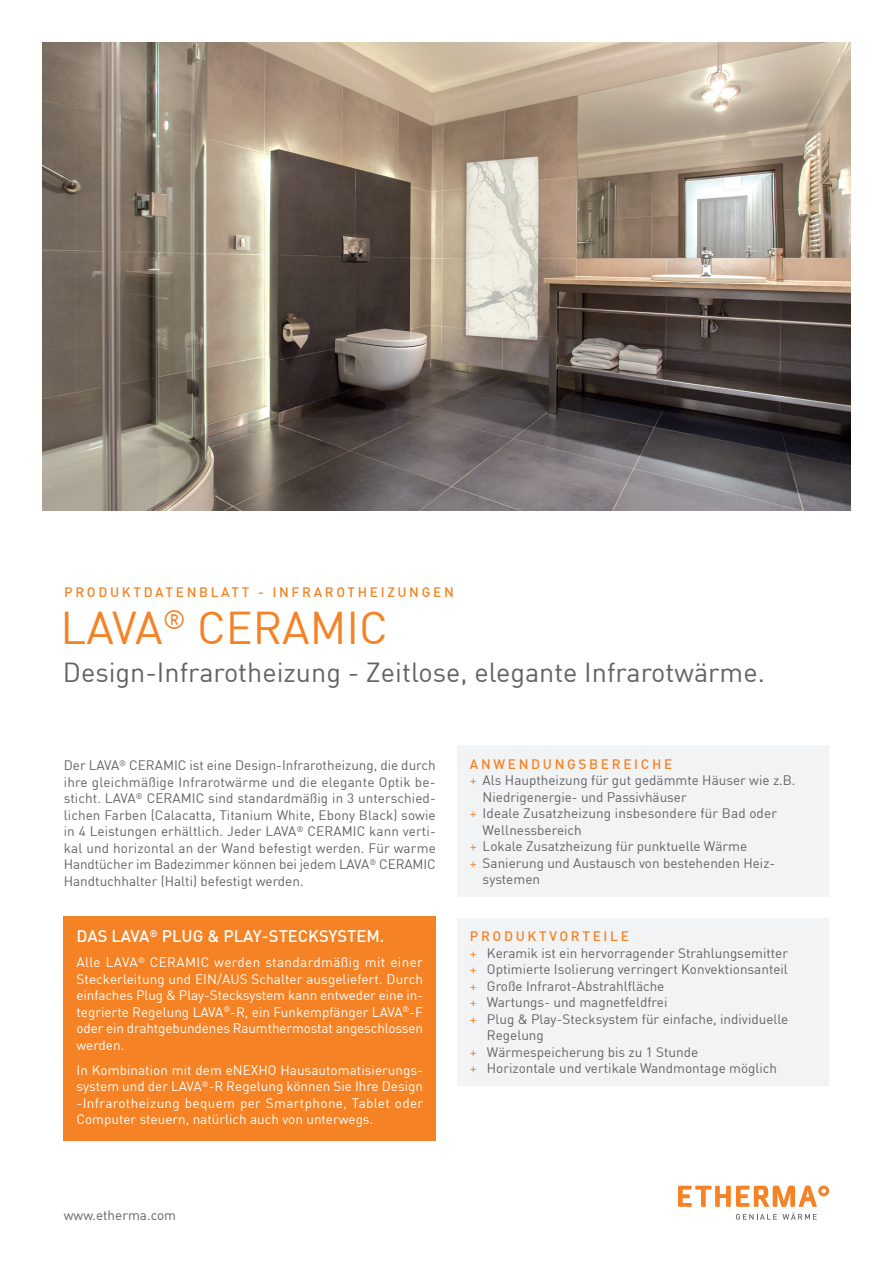
<style>
.page{position:relative;width:893px;height:1263px;background:#fff}
.page>*{position:absolute;margin:0;border:0;box-sizing:border-box;transform-origin:0 0}
.t1{font:45px "DIN";color:#f58224}
.t2{font:27px "DIN";color:#636366}
.t3{font:500 16.5px "DIN";color:#fff}
.t4{font:13.5px/16.5px "DIN";color:#636366;text-align:justify}
.t5{font:13.5px/16.5px "DIN";letter-spacing:-.01em;color:#fff;text-align:justify}
.t6{font:500 13.5px "DIN";letter-spacing:.2em;color:#f58224}
.s1{color:#f58224}
</style>
<div class="page">
<img style="left:43px;top:43px;width:807px;height:467px">
<div style="left:457px;top:746px;width:372px;height:340px;background:#f2f3f4"></div>
<div style="left:64px;top:916px;width:372px;height:225px;background:#f58224"></div>
<svg style="left:678px;top:1185px;width:151px;height:35px"></svg>
<p class="t6" style="left:64px;top:584px;width:391px">PRODUKTDATENBLATT - INFRAROTHEIZUNGEN</p>
<h1 class="t1" style="left:61px;top:600px;width:329px">LAVA<sup>®</sup> CERAMIC</h1>
<h2 class="t2" style="left:63px;top:655px;width:703px">Design-Infrarotheizung - Zeitlose, elegante Infrarotwärme.</h2>
<p class="t4" style="left:64px;top:757px;width:374px">Der LAVA<sup>®</sup> CERAMIC ist eine Design-Infrarotheizung, die durch ihre gleichmäßige Infrarotwärme und die elegante Optik be&shy;sticht. LAVA<sup>®</sup> CERAMIC sind standardmäßig in 3 unterschied&shy;lichen Farben (Calacatta, Titanium White, Ebony Black) sowie in 4 Leistungen erhältlich. Jeder LAVA<sup>®</sup> CERAMIC kann verti&shy;kal und horizontal an der Wand befestigt werden. Für warme Handtücher im Badezimmer können bei jedem LAVA<sup>®</sup> CERAMIC Handtuchhalter (Halti) befestigt werden.</p>
<p class="t6" style="left:470px;top:755px;width:204px">ANWENDUNGSBEREICHE</p>
<p class="t4" style="left:470px;top:772px;width:327px"><span class="s1">+</span> Als Hauptheizung für gut gedämmte Häuser wie z.B.</p>
<p class="t4" style="left:483px;top:788px;width:206px">Niedrigenergie- und Passivhäuser</p>
<p class="t4" style="left:470px;top:805px;width:309px"><span class="s1">+</span> Ideale Zusatzheizung insbesondere für Bad oder</p>
<p class="t4" style="left:483px;top:821px;width:101px">Wellnessbereich</p>
<p class="t4" style="left:470px;top:838px;width:279px"><span class="s1">+</span> Lokale Zusatzheizung für punktuelle Wärme</p>
<p class="t4" style="left:470px;top:854px;width:305px"><span class="s1">+</span> Sanierung und Austausch von bestehenden Heiz-</p>
<p class="t4" style="left:483px;top:871px;width:59px">systemen</p>
<p class="t3" style="left:77px;top:925px;width:309px">DAS LAVA<sup>®</sup> PLUG &amp; PLAY-STECKSYSTEM.</p>
<p class="t5" style="left:77px;top:954px;width:348px">Alle LAVA<sup>®</sup> CERAMIC werden standardmäßig mit einer Steckerleitung und EIN/AUS Schalter ausgeliefert. Durch einfaches Plug &amp; Play-Stecksystem kann entweder eine in&shy;tegrierte Regelung LAVA<sup>®</sup>-R, ein Funkempfänger LAVA<sup>®</sup>-F oder ein drahtgebundenes Raumthermostat angeschlossen werden.</p>
<p class="t5" style="left:77px;top:1061px;width:348px">In Kombination mit dem eNEXHO Hausautomatisierungs&shy;system und der LAVA<sup>®</sup>-R Regelung können Sie Ihre Design -Infrarotheizung bequem per Smartphone, Tablet oder Computer steuern, natürlich auch von unterwegs.</p>
<p class="t4" style="left:64px;top:1207px;width:114px">www.etherma.com</p>
<p class="t6" style="left:470px;top:928px;width:161px">PRODUKTVORTEILE</p>
<p class="t4" style="left:470px;top:944px;width:320px"><span class="s1">+</span> Keramik ist ein hervorragender Strahlungsemitter</p>
<p class="t4" style="left:470px;top:961px;width:320px"><span class="s1">+</span> Optimierte Isolierung verringert Konvektionsanteil</p>
<p class="t4" style="left:470px;top:977px;width:196px"><span class="s1">+</span> Große Infrarot-Abstrahlfläche</p>
<p class="t4" style="left:470px;top:994px;width:199px"><span class="s1">+</span> Wartungs- und magnetfeldfrei</p>
<p class="t4" style="left:470px;top:1010px;width:320px"><span class="s1">+</span> Plug &amp; Play-Stecksystem für einfache, individuelle</p>
<p class="t4" style="left:487px;top:1027px;width:59px">Regelung</p>
<p class="t4" style="left:470px;top:1043px;width:230px"><span class="s1">+</span> Wärmespeicherung bis zu 1 Stunde</p>
<p class="t4" style="left:470px;top:1060px;width:309px"><span class="s1">+</span> Horizontale und vertikale Wandmontage möglich</p>
</div>
